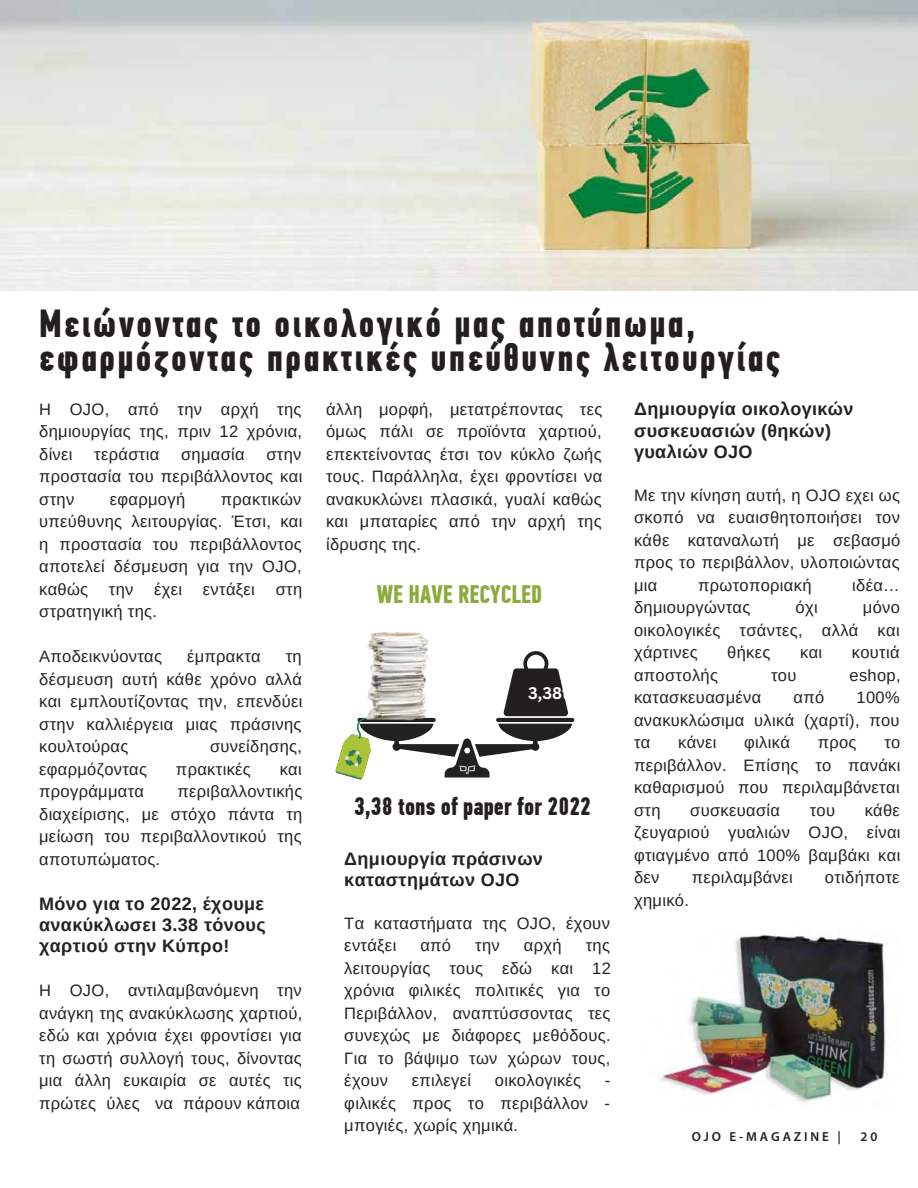
<style>
.page{position:relative;width:918px;height:1188px;background:#fff}
.page>*{position:absolute;margin:0;border:0;box-sizing:border-box;transform-origin:0 0}
.t1{font:700 39.15px/33.8px "PF Din Text Comp Pro";letter-spacing:.06em;color:#231f20}
.t2{font:700 25.35px "PF Din Text Comp Pro";color:#231f20}
.t3{font:700 25.35px "PF Din Text Comp Pro";color:#8bab3d}
.t4{font:700 18px/21.3px "Arimo";letter-spacing:.02em;color:#222}
.t5{font:16.5px/22.5px "Arimo";letter-spacing:.02em;color:#222;text-align:justify}
.t6{font:700 16.35px "Canva Sans";color:#fff}
.t7{font:600 13.05px "Myriad Pro";letter-spacing:.22em;color:#231f20}
</style>
<div class="page">
<img style="left:0;top:0;width:918px;height:291px">
<hr style="left:496px;top:718px;width:78px;height:4px;background:#212121;border-radius:2px">
<img style="left:367px;top:632px;width:62px;height:19px">
<svg style="left:336px;top:651px;width:236px;height:128px"></svg>
<img style="left:660px;top:935px;width:225px;height:167px">
<h1 class="t1" style="left:39px;top:307px;width:743px">Μειώνοντας το οικολογικό µας αποτύπωµα, εφαρµόζοντας πρακτικές υπεύθυνης λειτουργίας</h1>
<p class="t5" style="left:39px;top:398px;width:264px">H OJO, από την αρχή της δημιουργίας της, πριν 12 χρόνια, δίνει</p>
<p class="t4" style="left:634px;top:399px;width:221px">Δημιουργία οικολογικών συσκευασιών (θηκών) γυαλιών OJO</p>
<p class="t5" style="left:634px;top:484px;width:268px">Με την κίνηση αυτή, η OJO εχει ως σκοπό να ευαισθητοποιήσει τον κάθε καταναλωτή με σεβασμό προς το περιβάλλον, υλοποιώντας μια</p>
<p class="t5" style="left:326px;top:398px;width:278px">άλλη μορφή, μετατρέποντας τες όμως πάλι σε προϊόντα χαρτιού, επεκτείνοντας έτσι τον κύκλο ζωής τους. Παράλληλα, έχει φροντίσει να ανακυκλώνει πλασικά, γυαλί καθώς και μπαταρίες από την αρχή της ίδρυσης της.</p>
<p class="t5" style="left:94px;top:443px;width:66px">τεράστια</p>
<p class="t5" style="left:181px;top:443px;width:65px">σημασία</p>
<p class="t5" style="left:39px;top:443px;width:265px;text-indent:227px">στην προστασία του περιβάλλοντος και στην</p>
<p class="t5" style="left:39px;top:488px;width:265px;text-indent:182px">πρακτικών υπεύθυνης λειτουργίας. Έτσι, και η προστασία του περιβάλλοντος αποτελεί δέσμευση για την OJO, καθώς</p>
<p class="t5" style="left:110px;top:488px;width:77px">εφαρμογή</p>
<p class="t5" style="left:698px;top:574px;width:115px">πρωτοποριακή</p>
<p class="t5" style="left:852px;top:574px;width:49px">ιδέα…</p>
<p class="t5" style="left:634px;top:597px;width:118px">δημιουργώντας</p>
<p class="t5" style="left:796px;top:597px;width:24px">όχι</p>
<p class="t5" style="left:109px;top:578px;width:26px">την</p>
<p class="t5" style="left:154px;top:578px;width:30px">έχει</p>
<p class="t5" style="left:203px;top:578px;width:54px">εντάξει</p>
<p class="t5" style="left:276px;top:578px;width:28px">στη</p>
<p class="t5" style="left:39px;top:600px;width:120px">στρατηγική της.</p>
<p class="t5" style="left:39px;top:645px;width:124px">Αποδεικνύοντας</p>
<p class="t5" style="left:187px;top:645px;width:75px">έμπρακτα</p>
<h2 class="t3" style="left:377px;top:579px;width:167px">WE HAVE RECYCLED</h2>
<p class="t5" style="left:634px;top:597px;width:267px;text-indent:229px">μόνο οικολογικές τσάντες, αλλά και χάρτινες</p>
<p class="t5" style="left:727px;top:642px;width:45px">θήκες</p>
<p class="t5" style="left:800px;top:642px;width:24px">και</p>
<p class="t5" style="left:852px;top:642px;width:49px">κουτιά</p>
<p class="t5" style="left:39px;top:645px;width:265px;text-indent:247px">τη δέσμευση αυτή κάθε χρόνο αλλά και εμπλουτίζοντας την, επενδύει στην καλλιέργεια μιας πράσινης κουλτούρας</p>
<p class="t5" style="left:634px;top:664px;width:85px">αποστολής</p>
<p class="t5" style="left:771px;top:664px;width:27px">του</p>
<p class="t5" style="left:850px;top:664px;width:53px">eshop,</p>
<p class="t5" style="left:634px;top:687px;width:129px">κατασκευασμένα</p>
<p class="t5" style="left:794px;top:687px;width:32px">από</p>
<p class="t6" style="left:528px;top:683px;width:42px">3,38t</p>
<p class="t5" style="left:634px;top:687px;width:267px;text-indent:222px">100% ανακυκλώσιμα υλικά (χαρτί), που τα</p>
<p class="t5" style="left:678px;top:732px;width:40px">κάνει</p>
<p class="t5" style="left:744px;top:732px;width:47px">φιλικά</p>
<p class="t5" style="left:818px;top:732px;width:40px">προς</p>
<p class="t5" style="left:634px;top:732px;width:268px;text-indent:250px">το περιβάλλον. Επίσης το πανάκι καθαρισμού που περιλαμβάνεται στη</p>
<p class="t5" style="left:210px;top:735px;width:93px">συνείδησης,</p>
<p class="t5" style="left:39px;top:758px;width:109px">εφαρμόζοντας</p>
<p class="t5" style="left:176px;top:758px;width:76px">πρακτικές</p>
<p class="t5" style="left:280px;top:758px;width:24px">και</p>
<p class="t5" style="left:39px;top:780px;width:106px">προγράμματα</p>
<p class="t5" style="left:39px;top:780px;width:265px;text-indent:138px">περιβαλλοντικής διαχείρισης, με στόχο πάντα τη μείωση του περιβαλλοντικού της αποτυπώματος.</p>
<p class="t4" style="left:39px;top:893px;width:228px;text-align:justify">Μόνο για το 2022, έχουμε ανακύκλωσει 3.38 τόνους χαρτιού στην Κύπρο!</p>
<p class="t5" style="left:39px;top:979px;width:265px">Η OJO, αντιλαμβανόμενη την ανάγκη της ανακύκλωσης χαρτιού, εδώ και χρόνια έχει φροντίσει για τη σωστή συλλογή τους, δίνοντας μια άλλη ευκαιρία σε αυτές τις πρώτες ύλες να πάρουν κάποια</p>
<h2 class="t2" style="left:354px;top:791px;width:239px">3,38 tons of paper for 2022</h2>
<p class="t4" style="left:344px;top:848px;width:200px">Δημιουργία πράσινων καταστημάτων OJO</p>
<p class="t5" style="left:344px;top:912px;width:267px">Τα καταστήματα της OJO, έχουν εντάξει</p>
<p class="t5" style="left:634px;top:799px;width:268px;text-indent:231px">κάθε ζευγαριού γυαλιών OJO, είναι φτιαγμένο από 100% βαμβάκι και δεν</p>
<p class="t5" style="left:690px;top:799px;width:91px">συσκευασία</p>
<p class="t5" style="left:810px;top:799px;width:27px">του</p>
<p class="t5" style="left:692px;top:867px;width:102px">περιλαμβάνει</p>
<p class="t5" style="left:825px;top:867px;width:76px">οτιδήποτε</p>
<p class="t5" style="left:634px;top:889px;width:56px">χημικό.</p>
<p class="t5" style="left:420px;top:934px;width:32px">από</p>
<p class="t5" style="left:475px;top:934px;width:26px">την</p>
<p class="t5" style="left:524px;top:934px;width:39px">αρχή</p>
<p class="t5" style="left:344px;top:934px;width:268px;text-indent:241px">της λειτουργίας τους εδώ και 12 χρόνια φιλικές πολιτικές για το Περιβάλλον, αναπτύσσοντας τες συνεχώς με διάφορες μεθόδους.<br>Για το βάψιμο των χώρων τους, έχουν</p>
<p class="t5" style="left:412px;top:1069px;width:61px">επιλεγεί</p>
<p class="t5" style="left:495px;top:1069px;width:88px">οικολογικές</p>
<p class="t5" style="left:344px;top:1069px;width:268px;text-indent:261px">- φιλικές προς το περιβάλλον - μπογιές, χωρίς χημικά.</p>
<p class="t7" style="left:692px;top:1128px;width:151px">OJO E-MAGAZINE |</p>
<p class="t7" style="left:861px;top:1128px;width:18px">20</p>
</div>
